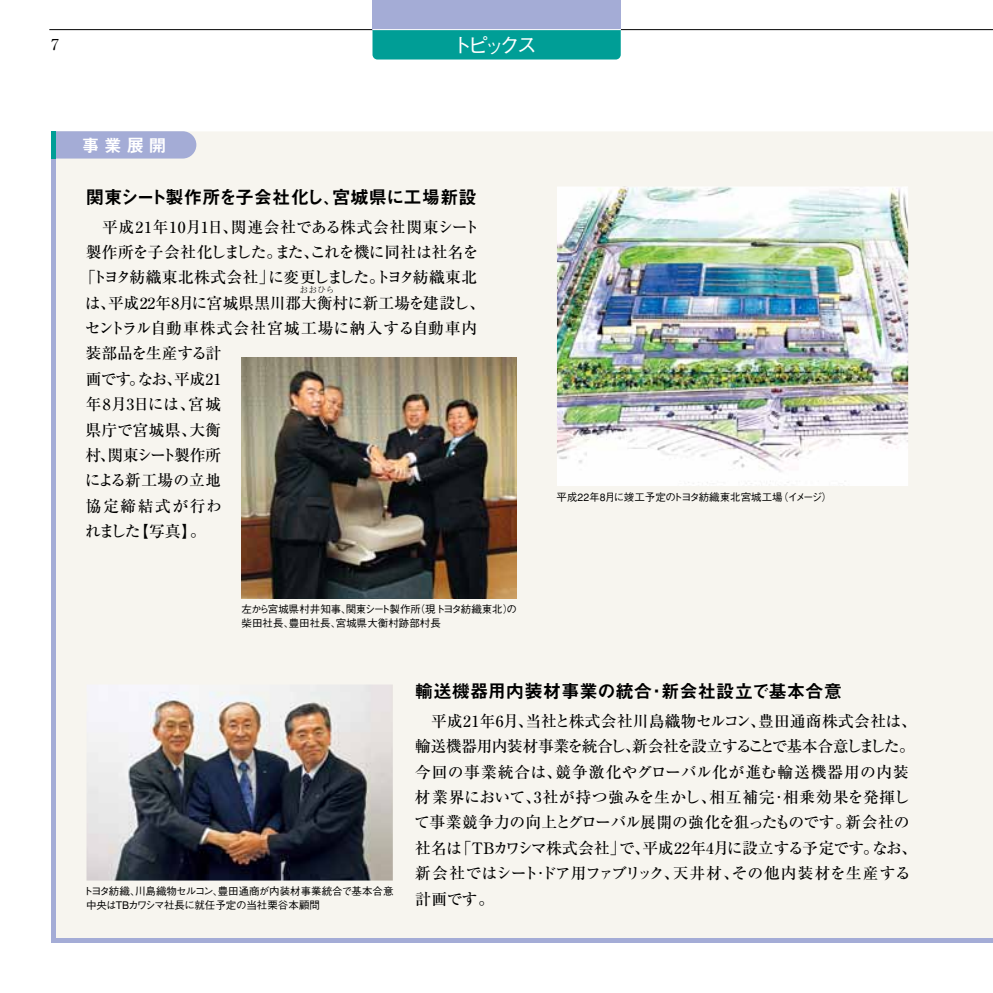
<style>
.page{position:relative;width:993px;height:993px;background:#fff}
.page>*{position:absolute;margin:0;border:0;box-sizing:border-box;transform-origin:0 0}
.t1{font:500 21px "Gothic BBB";letter-spacing:-.225em;color:#fff}
.t2{font:18.38px "Midashi Go MB31";color:#000}
.t3{font:17.5px "Midashi Go MB31";color:#fff}
.t4{font:500 15.75px/25.4px "Ryumin";letter-spacing:-.005em;color:#000}
.t5{font:500 15.75px "Ryumin";letter-spacing:.05em;color:#000}
.t6{font:500 15.75px "Ryumin";letter-spacing:-.045em;color:#000}
.t7{font:500 15.75px "Ryumin";letter-spacing:-.03em;color:#000}
.t8{font:500 15.75px "Ryumin";letter-spacing:-.135em;color:#000}
.t9{font:500 15.75px "Ryumin";letter-spacing:.025em;color:#000}
.t10{font:500 15.75px "Ryumin";letter-spacing:.1em;color:#000}
.t11{font:15.75px "Ryumin";color:#000}
.t12{font:500 10.5px/14px "Gothic BBB";color:#000}
.t13{font:300 8.75px "Ryumin";color:#000}
.s1{font-size:15.05px}
</style>
<div class="page">
<img style="left:49px;top:0;width:943px;height:943px">
<p class="t11" style="left:51px;top:35px;width:9px">7</p>
<h1 class="t1" style="left:451px;top:33px;width:88px">トピックス</h1>
<p class="t3" style="left:82px;top:135px;width:86px">事 業 展 開</p>
<p class="t2" style="left:86px;top:186px;width:392px">関東シート製作所を子会社化し、宮城県に工場新設</p>
<p class="t5" style="left:86px;top:217px;width:395px">　平成21年10月1日、関連会社である株式会社関東シート</p>
<p class="t6" style="left:86px;top:242px;width:394px">製作所を子会社化しました。また、これを機に同社は社名を</p>
<p class="t4" style="left:80px;top:264px;width:398px">「トヨタ紡織東北株式会社」に変更しました。トヨタ紡織東北</p>
<p class="t4" style="left:85px;top:289px;width:401px">は、平成22年8月に宮城県黒川郡大衡村に新工場を建設し、</p>
<p class="t5" style="left:85px;top:318px;width:393px">セントラル自動車株式会社宮城工場に納入する自動車内</p>
<p class="t6" style="left:86px;top:344px;width:137px">装部品を生産する計</p>
<p class="t7" style="left:86px;top:369px;width:137px">画です。なお、平成21</p>
<p class="t4" style="left:86px;top:391px;width:137px">年8月3日には、宮城</p>
<p class="t9" style="left:86px;top:420px;width:137px">県庁で宮城県、大衡</p>
<p class="t8" style="left:86px;top:445px;width:137px">村、関東シート製作所</p>
<p class="t4" style="left:85px;top:467px;width:138px">による新工場の立地</p>
<p class="t10" style="left:86px;top:496px;width:137px">協定締結式が行わ</p>
<p class="t4" style="left:85px;top:518px;width:122px">れました<span class="s1">【</span>写真<span class="s1">】</span>。</p>
<p class="t13" style="left:299px;top:285px;width:36px">おおひら</p>
<p class="t12" style="left:241px;top:601px;width:277px">左から宮城県村井知事、関東シート製作所（現トヨタ紡織東北）の柴田社長、豊田社長、宮城県大衡村跡部村長</p>
<p class="t12" style="left:556px;top:490px;width:277px">平成22年8月に竣工予定のトヨタ紡織東北宮城工場（イメージ）</p>
<p class="t12" style="left:86px;top:884px;width:309px;text-indent:-3px">トヨタ紡織、川島織物セルコン、豊田通商が内装材事業統合で基本合意中央はTBカワシマ社長に就任予定の当社栗谷本顧問</p>
<p class="t2" style="left:415px;top:680px;width:428px">輸送機器用内装材事業の統合・新会社設立で基本合意</p>
<p class="t4" style="left:414px;top:707px;width:504px">　平成21年6月、当社と株式会社川島織物セルコン、豊田通商株式会社は、輸送機器用内装材事業を統合し、新会社を設立することで基本合意しました。今回の事業統合は、競争激化やグローバル化が進む輸送機器用の内装材業界において、3社が持つ強みを生かし、相互補完・相乗効果を発揮して事業競争力の向上とグローバル展開の強化を狙ったものです。新会社の社名は「TBカワシマ株式会社」で、平成22年4月に設立する予定です。なお、新会社ではシート・ドア用ファブリック、天井材、その他内装材を生産する計画です。</p>
</div>
